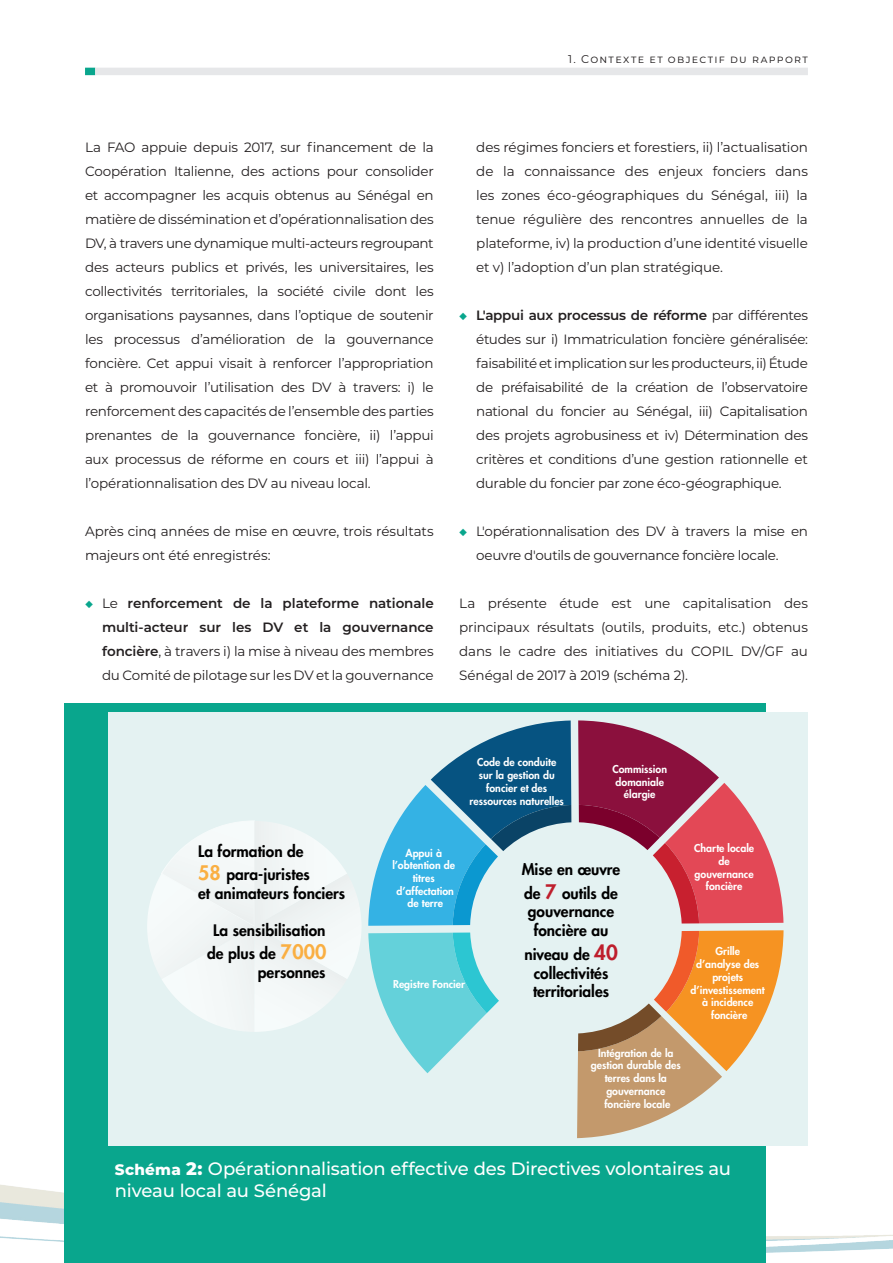
<style>
.page{position:relative;width:893px;height:1263px;background:#fff}
.page>*{position:absolute;margin:0;border:0;box-sizing:border-box;transform-origin:0 0}
.H2_02{font:500 18px/21.6px "Montserrat";letter-spacing:-.005em;color:#fff}
.t1{font:800 15.45px/23.4px "Futura Std";color:#000;text-align:center}
.t2{font:13.5px/24px "Montserrat";letter-spacing:-.02em;color:#231f20;text-align:justify}
.t3{font:600 13.5px/24px "Montserrat";letter-spacing:-.005em;color:#231f20;text-align:justify}
.t4{font:11.25px "Montserrat";letter-spacing:.12em;color:#231f20}
.t5{font:800 10.65px/12.8px "Futura Std";color:#fff;text-align:center}
.s1{font-weight:400;color:#09a68d}
.s2{font-weight:400}
.s3{color:#09a68d}
.s4{font-weight:600}
.s5{font-size:19.5px;color:#faaf42}
.s6{font-size:19.5px;color:#be1e2c}
.s7{font-size:20.4px;color:#be1e2c}
.s8{font-weight:800;font-size:15.15px}
.s9{font-weight:800}
</style>
<div class="page">
<div style="left:85px;top:68px;width:10px;height:7px;background:#09a68d"></div>
<div style="left:95px;top:68px;width:713px;height:7px;background:#e6e7e9"></div>
<img style="left:0;top:1099px;width:893px;height:164px">
<div style="left:64px;top:704px;width:701px;height:559px;background:#09a68d"></div>
<div style="left:108px;top:712px;width:699px;height:433px;background:#e4f2f2"></div>
<svg style="left:147px;top:820px;width:214px;height:212px"></svg>
<svg style="left:368px;top:932px;width:131px;height:141px"></svg>
<svg style="left:368px;top:720px;width:203px;height:206px"></svg>
<svg style="left:577px;top:930px;width:206px;height:208px"></svg>
<svg style="left:578px;top:720px;width:205px;height:203px"></svg>
<p class="t4" style="left:568px;top:51px;width:241px">1. Contexte et objectif du rapport</p>
<p class="t2" style="left:85px;top:134px;width:350px">La FAO appuie depuis 2017, sur financement de la Coopération Italienne, des actions pour consolider et accompagner les acquis obtenus au Sénégal en matière de dissémination et d’opérationnalisation des DV, à travers une dynamique multi-acteurs regroupant des acteurs publics et privés, les universitaires, les collectivités territoriales, la société civile dont les organisations paysannes, dans l’optique de soutenir les processus d’amélioration de la gouvernance foncière. Cet appui visait à renforcer l’appropriation et à promouvoir l’utilisation des DV à travers: i) le renforcement des capacités de l’ensemble des parties prenantes de la gouvernance foncière, ii) l’appui aux processus de réforme en cours et iii) l’appui à l’opérationnalisation des DV au niveau local.</p>
<p class="t2" style="left:85px;top:518px;width:350px">Après cinq années de mise en œuvre, trois résultats majeurs ont été enregistrés:</p>
<p class="t3" style="left:102px;top:590px;width:333px;text-indent:-17px"><span class="s1">◆</span> <span class="s2">Le</span> renforcement de la plateforme nationale multi-acteur sur les DV et la gouvernance foncière<span class="s2">, à travers i) la mise à niveau des membres du Comité de pilotage sur les DV et la gouvernance</span></p>
<p class="t2" style="left:476px;top:134px;width:333px">des régimes fonciers et forestiers, ii) l’actualisation de la connaissance des enjeux fonciers dans les zones éco-géographiques du Sénégal, iii) la tenue régulière des rencontres annuelles de la plateforme, iv) la production d’une identité visuelle et v) l’adoption d’un plan stratégique.</p>
<p class="t2" style="left:476px;top:302px;width:333px;text-indent:-17px"><span class="s3">◆</span> <span class="s4">L'appui aux processus de réforme</span> par différentes études sur i) Immatriculation foncière généralisée: faisabilité et implication sur les producteurs, ii) Étude de préfaisabilité de la création de l’observatoire national du foncier au Sénégal, iii) Capitalisation des projets agrobusiness et iv) Détermination des critères et conditions d’une gestion rationnelle et durable du foncier par zone éco-géographique.</p>
<p class="t2" style="left:476px;top:518px;width:333px;text-indent:-17px"><span class="s3">◆</span> L'opérationnalisation des DV à travers la mise en oeuvre d'outils de gouvernance foncière locale.</p>
<p class="t2" style="left:459px;top:590px;width:350px">La présente étude est une capitalisation des principaux résultats (outils, produits, etc.) obtenus dans le cadre des initiatives du COPIL DV/GF au Sénégal de 2017 à 2019 (schéma 2).</p>
<p class="t5" style="left:469px;top:756px;width:96px">Code de conduite sur la gestion du foncier et des ressources naturelles</p>
<p class="t5" style="left:612px;top:762px;width:56px">Commission domaniale élargie</p>
<p class="t1" style="left:198px;top:839px;width:113px;text-align:left">La formation de<br><span class="s5">58</span> para-juristes</p>
<p class="t1" style="left:198px;top:881px;width:148px">et animateurs fonciers</p>
<p class="t1" style="left:207px;top:919px;width:121px">La sensibilisation de plus de <span class="s5">7 000</span></p>
<p class="t1" style="left:258px;top:961px;width:69px">personnes</p>
<p class="t5" style="left:392px;top:846px;width:64px">Appui à l’obtention de titres d’affectation de terre</p>
<p class="t5" style="left:393px;top:977px;width:74px">Registre Foncier</p>
<p class="t1" style="left:522px;top:858px;width:100px;text-align:left">Mise en œuvre de <span class="s6">7</span> outils de</p>
<p class="t1" style="left:528px;top:902px;width:88px;line-height:18.6px">gouvernance foncière au</p>
<p class="t1" style="left:524px;top:945px;width:95px;line-height:18.6px">niveau de <span class="s7">40 </span>collectivités territoriales</p>
<p class="t5" style="left:694px;top:842px;width:62px">Charte locale de gouvernance foncière</p>
<p class="t5" style="left:715px;top:945px;width:26px">Grille</p>
<p class="t5" style="left:691px;top:958px;width:76px">d’analyse des projets d’investissement à incidence foncière</p>
<p class="t5" style="left:598px;top:1046px;width:77px">Intégration de la</p>
<p class="t5" style="left:591px;top:1059px;width:91px">gestion durable des terres dans la gouvernance foncière locale</p>
<p class="H2_02" style="left:115px;top:1157px;width:618px"><span class="s8">Schéma</span> <span class="s9">2:</span> Opérationnalisation effective des Directives volontaires au niveau local au Sénégal</p>
</div>
